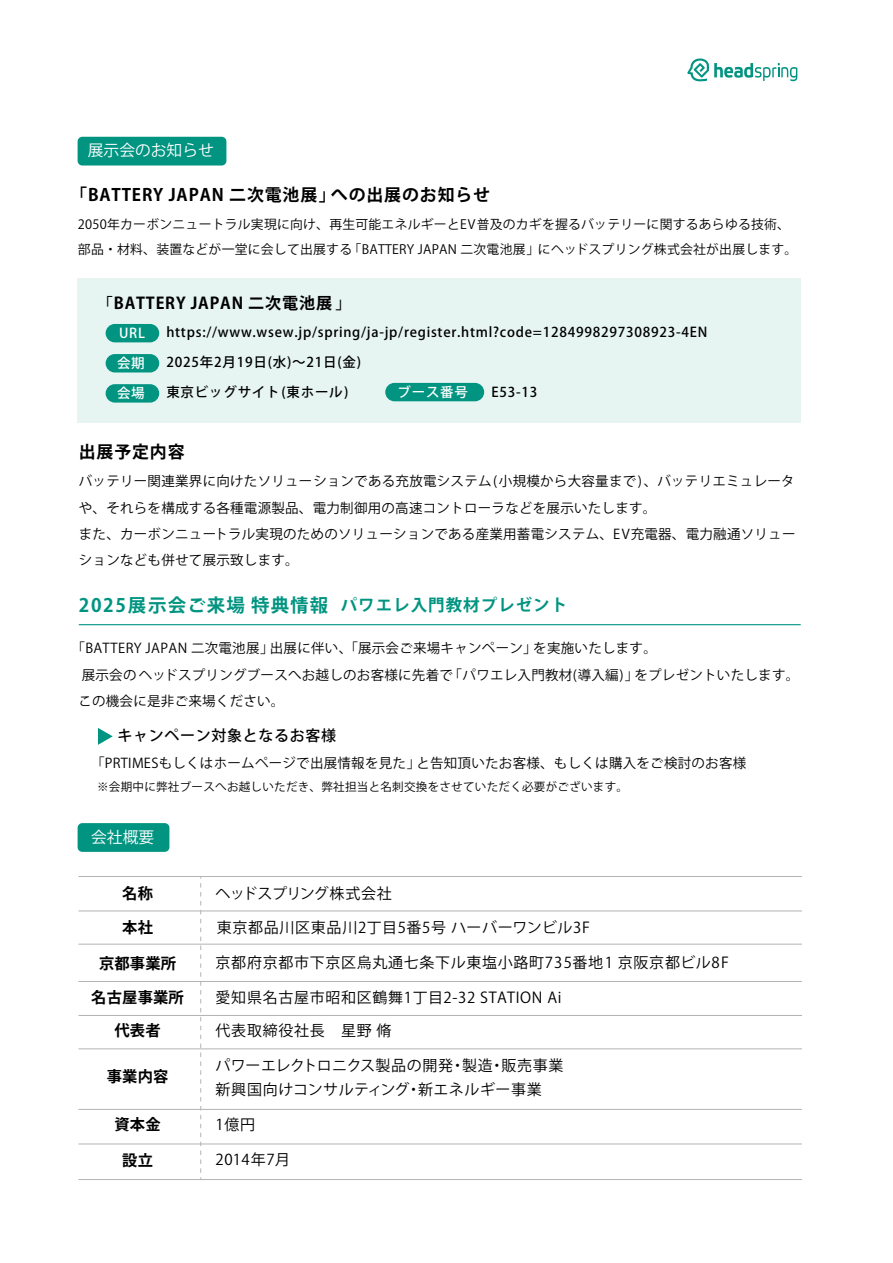
<style>
.page{position:relative;width:893px;height:1263px;background:#fff}
.page>*{position:absolute;margin:0;border:0;box-sizing:border-box;transform-origin:0 0}
.t1{font:700 18.45px "Koz Go Pr 6 N";letter-spacing:.065em;color:#009481}
.t2{font:700 16.95px "Koz Go Pr 6 N";letter-spacing:.05em;color:#000}
.t3{font:700 16.5px "Koz Go Pr 6 N";letter-spacing:.06em;color:#009481}
.t4{font:700 16.2px "Koz Go Pr 6 N";letter-spacing:.05em;color:#000}
.t5{font:15.75px "Koz Go Pr 6 N";color:#fff}
.t6{font:700 15.3px "Koz Go Pr 6 N";letter-spacing:.01em;color:#000}
.t7{font:15px/24px "Koz Go Pr 6 N";letter-spacing:.045em;color:#000}
.t8{font:500 15px "Koz Go Pr 6 N";letter-spacing:.045em;color:#000}
.t9{font:15px "Koz Go Pr 6 N";letter-spacing:-.025em;color:#000}
.t10{font:13.5px/26.1px "Koz Go Pr 6 N";letter-spacing:.02em;color:#000}
.t11{font:500 13.5px "Koz Go Pr 6 N";letter-spacing:.055em;color:#000}
.t12{font:500 13.5px "Koz Go Pr 6 N";letter-spacing:.055em;color:#fff}
.t13{font:12.9px/25.5px "Koz Go Pr 6 N";letter-spacing:.02em;color:#000}
.t14{font:11.55px "Koz Go Pr 6 N";letter-spacing:.02em;color:#000}
.s1{font-weight:500;font-size:15.3px}
</style>
<div class="page">
<div style="left:78px;top:278px;width:723px;height:145px;background:#e6f4f2"></div>
<div style="left:106px;top:354px;width:53px;height:18px;background:#009481;border-radius:9px"></div>
<div style="left:106px;top:324px;width:53px;height:18px;background:#009481;border-radius:9px"></div>
<div style="left:106px;top:384px;width:53px;height:19px;background:#009481;border-radius:9px"></div>
<div style="left:385px;top:383px;width:99px;height:18px;background:#009481;border-radius:9px"></div>
<hr style="left:79px;top:624px;width:722px;height:1px;background:#009481">
<hr style="left:78px;top:876px;width:724px;height:1px;background:#b3b3b3">
<svg style="left:200px;top:877px;width:1px;height:302px"></svg>
<hr style="left:78px;top:1143px;width:724px;height:1px;background:#b3b3b3">
<hr style="left:78px;top:910px;width:724px;height:1px;background:#b3b3b3">
<hr style="left:78px;top:944px;width:724px;height:1px;background:#b3b3b3">
<hr style="left:78px;top:981px;width:724px;height:1px;background:#b3b3b3">
<hr style="left:78px;top:1015px;width:724px;height:1px;background:#b3b3b3">
<hr style="left:78px;top:1048px;width:724px;height:1px;background:#b3b3b3">
<hr style="left:78px;top:1109px;width:724px;height:1px;background:#b3b3b3">
<hr style="left:78px;top:1179px;width:724px;height:1px;background:#b3b3b3">
<svg style="left:98px;top:728px;width:15px;height:17px"></svg>
<div style="left:78px;top:137px;width:148px;height:28px;background:#009481;border-radius:5px"></div>
<div style="left:78px;top:823px;width:91px;height:29px;background:#009481;border-radius:5px"></div>
<svg style="left:687px;top:58px;width:110px;height:23px"></svg>
<p class="t5" style="left:88px;top:142px;width:127px">展示会のお知らせ</p>
<p class="t2" style="left:70px;top:185px;width:422px">「BATTERY JAPAN 二次電池展」への出展のお知らせ</p>
<p class="t13" style="left:78px;top:212px;width:721px">2050年カーボンニュートラル実現に向け、再生可能エネルギーとEV普及のカギを握るバッテリーに関するあらゆる技術、部品・材料、装置などが一堂に会して出展する「BATTERY JAPAN 二次電池展」にヘッドスプリング株式会社が出展します。</p>
<p class="t4" style="left:98px;top:294px;width:255px"><span class="s1">「</span>BATTERY JAPAN 二次電池展<span class="s1">」</span></p>
<p class="t12" style="left:119px;top:325px;width:27px">URL</p>
<p class="t11" style="left:166px;top:324px;width:543px">https://www.wsew.jp/spring/ja-jp/register.html?code=1284998297308923-4EN</p>
<p class="t11" style="left:166px;top:355px;width:196px">2025年2月19日(水)～21日(金)</p>
<p class="t11" style="left:166px;top:385px;width:184px">東京ビッグサイト(東ホール)</p>
<p class="t12" style="left:117px;top:355px;width:29px">会期</p>
<p class="t12" style="left:117px;top:386px;width:29px">会場</p>
<p class="t12" style="left:398px;top:384px;width:72px">ブース番号</p>
<p class="t2" style="left:79px;top:443px;width:107px">出展予定内容</p>
<p class="t11" style="left:491px;top:384px;width:47px">E53-13</p>
<p class="t10" style="left:79px;top:469px;width:718px">バッテリー関連業界に向けたソリューションである充放電システム(小規模から大容量まで)、バッテリエミュレータや、それらを構成する各種電源製品、電力制御用の高速コントローラなどを展示いたします。<br>また、カーボンニュートラル実現のためのソリューションである産業用蓄電システム、EV充電器、電力融通ソリューションなども併せて展示致します。</p>
<h1 class="t1" style="left:79px;top:595px;width:251px">2025展示会ご来場 特典情報</h1>
<p class="t3" style="left:341px;top:596px;width:228px">パワエレ入門教材プレゼント</p>
<p class="t10" style="left:78px;top:636px;width:722px;text-indent:-7px">「BATTERY JAPAN 二次電池展」出展に伴い、「展示会ご来場キャンペーン」を実施いたします。<br>展示会のヘッドスプリングブースへお越しのお客様に先着で「パワエレ入門教材(導入編)」をプレゼントいたします。この機会に是非ご来場ください。</p>
<p class="t8" style="left:118px;top:727px;width:220px">キャンペーン対象となるお客様</p>
<p class="t10" style="left:91px;top:751px;width:657px">「PRTIMESもしくはホームページで出展情報を見た」と告知頂いたお客様、もしくは購入をご検討のお客様</p>
<p class="t14" style="left:97px;top:780px;width:532px">※会期中に弊社ブースへお越しいただき、弊社担当と名刺交換をさせていただく必要がございます。</p>
<p class="t5" style="left:91px;top:828px;width:65px">会社概要</p>
<p class="t6" style="left:122px;top:885px;width:32px">名称</p>
<p class="t6" style="left:122px;top:919px;width:32px">本社</p>
<p class="t6" style="left:99px;top:954px;width:79px">京都事業所</p>
<p class="t9" style="left:216px;top:885px;width:178px">ヘッドスプリング株式会社</p>
<p class="t7" style="left:217px;top:915px;width:374px">東京都品川区東品川2丁目5番5号 ハーバーワンビル3F</p>
<p class="t7" style="left:216px;top:951px;width:515px">京都府京都市下京区烏丸通七条下ル東塩小路町735番地 1 京阪京都ビル8F</p>
<p class="t6" style="left:91px;top:989px;width:94px">名古屋事業所</p>
<p class="t7" style="left:216px;top:985px;width:348px">愛知県名古屋市昭和区鶴舞1丁目2-32 STATION Ai</p>
<p class="t6" style="left:114px;top:1022px;width:48px">代表者</p>
<p class="t6" style="left:107px;top:1067px;width:63px">事業内容</p>
<p class="t6" style="left:114px;top:1116px;width:48px">資本金</p>
<p class="t6" style="left:122px;top:1151px;width:32px">設立</p>
<p class="t7" style="left:216px;top:1019px;width:177px">代表取締役社長　星野 脩</p>
<p class="t7" style="left:216px;top:1054px;width:349px">パワーエレクトロニクス製品の開発・製造・販売事業新興国向けコンサルティング・新エネルギー事業</p>
<p class="t7" style="left:216px;top:1113px;width:41px">1億円</p>
<p class="t7" style="left:216px;top:1147px;width:76px">2014年7月</p>
</div>
